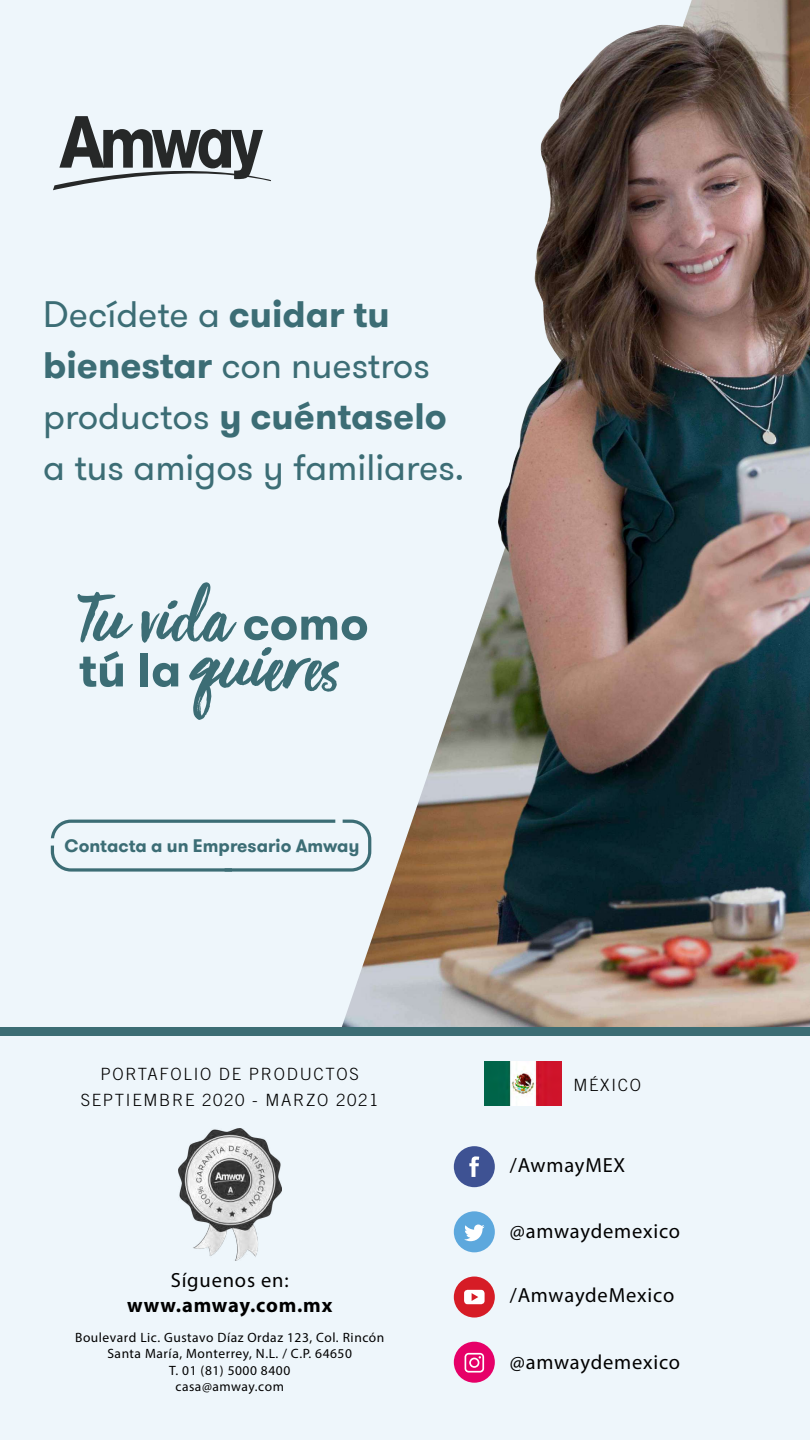
<style>
.page{position:relative;width:810px;height:1440px;background:#eef6fb}
.page>*{position:absolute;margin:0;border:0;box-sizing:border-box;transform-origin:0 0}
.t1{font:36.67px/51px "GT Walsheim Pro";color:#3c6d75}
.t2{font:20.48px "Myriad Pro";letter-spacing:.04em;color:#000}
.t3{font:700 20.48px "Myriad Pro";letter-spacing:.04em;color:#000}
.t4{font:700 17.92px "GT Walsheim Pro";color:#3c6d75}
.t5{font:300 16.88px/25.3px "Trade Gothic LT Std";letter-spacing:.1em;color:#000;text-align:center}
.t6{font:13.5px/16.2px "Myriad Pro";letter-spacing:.04em;color:#000;text-align:center}
.s1{font-weight:700}
</style>
<div class="page">
<svg style="left:53px;top:116px;width:218px;height:74px"></svg>
<svg style="left:51px;top:820px;width:291px;height:52px"></svg>
<svg style="left:78px;top:592px;width:55px;height:51px"></svg>
<svg style="left:80px;top:651px;width:43px;height:36px"></svg>
<svg style="left:141px;top:582px;width:201px;height:138px"></svg>
<img style="left:342px;top:0;width:468px;height:1028px">
<div style="left:0;top:1028px;width:810px;height:8px;background:#3c6d74"></div>
<div style="left:454px;top:1211px;width:41px;height:41px;background:#5da8dd;border-radius:50%"></div>
<svg style="left:464px;top:1225px;width:21px;height:16px"></svg>
<div style="left:454px;top:1146px;width:41px;height:41px;background:#3e5293;border-radius:50%"></div>
<svg style="left:469px;top:1156px;width:10px;height:21px"></svg>
<div style="left:454px;top:1277px;width:41px;height:41px;background:#d61c26;border-radius:50%"></div>
<svg style="left:464px;top:1290px;width:21px;height:14px"></svg>
<div style="left:454px;top:1342px;width:41px;height:41px;background:#e60068;border-radius:50%"></div>
<svg style="left:465px;top:1353px;width:19px;height:20px"></svg>
<img style="left:178px;top:1128px;width:103px;height:133px">
<img style="left:484px;top:1062px;width:77px;height:44px">
<h1 class="t1" style="left:43px;top:290px;width:422px">Decídete a <span class="s1">cuidar tu bienestar</span> con nuestros productos <span class="s1">y cuéntaselo </span>a tus amigos y familiares.</h1>
<h3 class="t4" style="left:65px;top:834px;width:297px">Contacta a un Empresario Amway</h3>
<p class="t5" style="left:81px;top:1061px;width:299px">PORTAFOLIO DE PRODUCTOS<br>SEPTIEMBRE 2020 - MARZO 2021</p>
<h2 class="t2" style="left:171px;top:1268px;width:119px">Síguenos en:</h2>
<h2 class="t3" style="left:127px;top:1292px;width:207px">www.amway.com.mx</h2>
<p class="t6" style="left:75px;top:1329px;width:311px">Boulevard Lic. Gustavo Díaz Ordaz 123, Col. Rincón<br>Santa María, Monterrey, N.L. / C.P. 64650<br>T. 01 (81) 5000 8400<br>casa@amway.com</p>
<p class="t5" style="left:573px;top:1072px;width:69px">MÉXICO</p>
<h2 class="t2" style="left:510px;top:1153px;width:117px">/AwmayMEX</h2>
<h2 class="t2" style="left:510px;top:1219px;width:172px">@amwaydemexico</h2>
<h2 class="t2" style="left:510px;top:1283px;width:166px">/AmwaydeMexico</h2>
<h2 class="t2" style="left:510px;top:1349px;width:172px">@amwaydemexico</h2>
</div>
